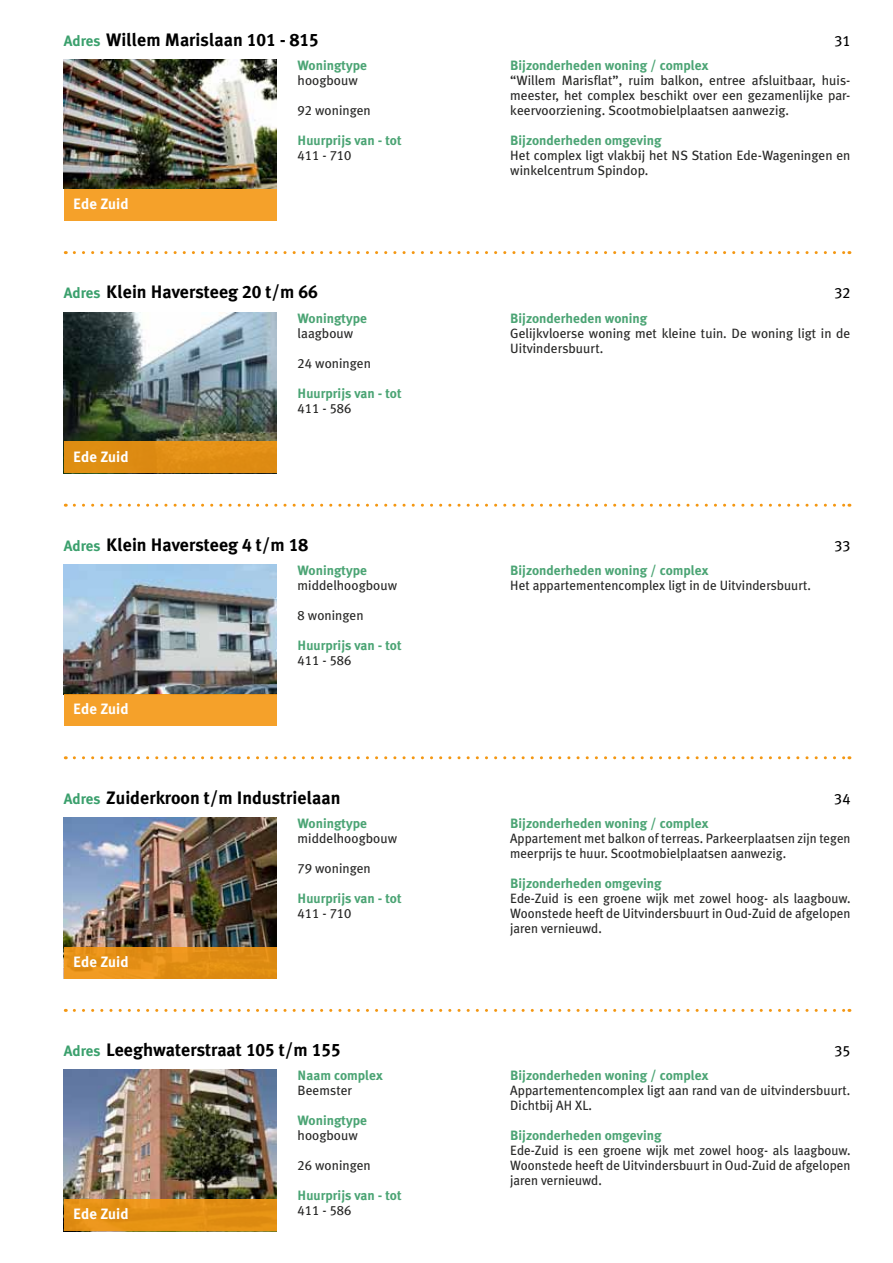
<style>
.page{position:relative;width:893px;height:1263px;background:#fff}
.page>*{position:absolute;margin:0;border:0;box-sizing:border-box;transform-origin:0 0}
.t1{font:700 18px "Meta Plus Lining";color:#000}
.t2{font:700 15px "Meta Plus Lining";color:#fff}
.t3{font:15px "Meta Plus Lining";color:#000}
.t4{font:13.5px/15px "Meta Plus Lining";color:#282827;text-align:justify}
.t5{font:700 13.5px "Meta Plus Lining";color:#4ba474}
.t6{font:13.5px/15px "Meta Plus Lining";color:#282827;scale:.96 1}
.s1{font-size:15px;color:#3ba06d}
</style>
<div class="page">
<svg style="left:74px;top:251px;width:776px;height:3px"></svg>
<svg style="left:74px;top:504px;width:776px;height:3px"></svg>
<svg style="left:74px;top:756px;width:776px;height:3px"></svg>
<svg style="left:74px;top:1009px;width:776px;height:3px"></svg>
<img style="left:64px;top:60px;width:212px;height:129px">
<div style="left:64px;top:189px;width:212px;height:32px;background:#f5a12a"></div>
<img style="left:64px;top:312px;width:212px;height:129px">
<div style="left:64px;top:441px;width:212px;height:32px;background:#de8d12"></div>
<img style="left:64px;top:565px;width:212px;height:129px">
<div style="left:64px;top:694px;width:212px;height:32px;background:#f5a12a"></div>
<img style="left:64px;top:817px;width:212px;height:129px">
<div style="left:64px;top:946px;width:212px;height:32px;background:linear-gradient(to right,#ea941b,#de8c12)"></div>
<img style="left:64px;top:1070px;width:212px;height:129px">
<div style="left:64px;top:1199px;width:212px;height:32px;background:#e49013"></div>
<h1 class="t1" style="left:64px;top:29px;width:257px"><span class="s1">Adres</span> Willem Marislaan 101 - 815</h1>
<p class="t2" style="left:73px;top:195px;width:57px">Ede Zuid</p>
<p class="t5" style="left:298px;top:58px;width:71px">Woningtype</p>
<p class="t4" style="left:298px;top:73px;width:62px">hoogbouw</p>
<p class="t4" style="left:298px;top:103px;width:75px">92 woningen</p>
<p class="t5" style="left:298px;top:133px;width:105px">Huurprijs van - tot</p>
<p class="t4" style="left:298px;top:148px;width:55px">411 - 710</p>
<h1 class="t1" style="left:64px;top:282px;width:256px"><span class="s1">Adres</span> Klein Haversteeg 20 t/m 66</h1>
<p class="t2" style="left:73px;top:448px;width:57px">Ede Zuid</p>
<p class="t5" style="left:298px;top:310px;width:71px">Woningtype</p>
<p class="t4" style="left:298px;top:325px;width:57px">laagbouw</p>
<p class="t4" style="left:298px;top:355px;width:75px">24 woningen</p>
<p class="t5" style="left:298px;top:385px;width:105px">Huurprijs van - tot</p>
<p class="t4" style="left:298px;top:400px;width:55px">411 - 586</p>
<h1 class="t1" style="left:64px;top:534px;width:246px"><span class="s1">Adres</span> Klein Haversteeg 4 t/m 18</h1>
<p class="t2" style="left:73px;top:700px;width:57px">Ede Zuid</p>
<p class="t5" style="left:298px;top:563px;width:71px">Woningtype</p>
<p class="t4" style="left:298px;top:578px;width:101px">middelhoogbouw</p>
<p class="t4" style="left:298px;top:608px;width:67px">8 woningen</p>
<p class="t5" style="left:298px;top:638px;width:105px">Huurprijs van - tot</p>
<p class="t4" style="left:298px;top:653px;width:55px">411 - 586</p>
<h1 class="t1" style="left:64px;top:787px;width:278px"><span class="s1">Adres</span> Zuiderkroon t/m Industrielaan</h1>
<p class="t2" style="left:73px;top:953px;width:57px">Ede Zuid</p>
<p class="t5" style="left:298px;top:815px;width:71px">Woningtype</p>
<p class="t4" style="left:298px;top:830px;width:101px">middelhoogbouw</p>
<p class="t4" style="left:298px;top:860px;width:75px">79 woningen</p>
<p class="t5" style="left:298px;top:890px;width:105px">Huurprijs van - tot</p>
<p class="t4" style="left:298px;top:905px;width:55px">411 - 710</p>
<h1 class="t1" style="left:64px;top:1039px;width:278px"><span class="s1">Adres</span> Leeghwaterstraat 105 t/m 155</h1>
<p class="t2" style="left:73px;top:1205px;width:57px">Ede Zuid</p>
<p class="t5" style="left:298px;top:1068px;width:87px">Naam complex</p>
<p class="t4" style="left:298px;top:1083px;width:56px">Beemster</p>
<p class="t5" style="left:298px;top:1113px;width:71px">Woningtype</p>
<p class="t4" style="left:298px;top:1128px;width:62px">hoogbouw</p>
<p class="t4" style="left:298px;top:1158px;width:75px">26 woningen</p>
<p class="t5" style="left:298px;top:1188px;width:105px">Huurprijs van - tot</p>
<p class="t4" style="left:298px;top:1203px;width:55px">411 - 586</p>
<p class="t3" style="left:834px;top:32px;width:18px">31</p>
<p class="t5" style="left:510px;top:58px;width:200px">Bijzonderheden woning / complex</p>
<p class="t4" style="left:510px;top:73px;width:342px">“Willem Marisflat”, ruim balkon, entree afsluitbaar, huis&shy;meester, het complex beschikt over een gezamenlijke par&shy;keervoorziening. Scootmobielplaatsen aanwezig.</p>
<p class="t5" style="left:510px;top:132px;width:153px">Bijzonderheden omgeving</p>
<p class="t4" style="left:510px;top:148px;width:342px">Het complex ligt vlakbij het NS Station Ede-Wageningen en winkelcentrum Spindop.</p>
<p class="t3" style="left:834px;top:285px;width:18px">32</p>
<p class="t5" style="left:510px;top:310px;width:138px">Bijzonderheden woning</p>
<p class="t4" style="left:510px;top:325px;width:342px">Gelijkvloerse woning met kleine tuin. De woning ligt in de<br>Uitvindersbuurt.</p>
<p class="t5" style="left:510px;top:563px;width:200px">Bijzonderheden woning / complex</p>
<p class="t4" style="left:510px;top:578px;width:302px">Het appartementencomplex ligt in de Uitvindersbuurt.</p>
<p class="t3" style="left:834px;top:537px;width:18px">33</p>
<p class="t3" style="left:834px;top:790px;width:18px">34</p>
<p class="t5" style="left:510px;top:815px;width:200px">Bijzonderheden woning / complex</p>
<p class="t6" style="left:510px;top:830px;width:356px">Appartement met balkon of terreas. Parkeerplaatsen zijn tegen meerprijs te huur. Scootmobielplaatsen aanwezig.</p>
<p class="t5" style="left:510px;top:875px;width:153px">Bijzonderheden omgeving</p>
<p class="t4" style="left:510px;top:890px;width:342px">Ede-Zuid is een groene wijk met zowel hoog- als laagbouw.<br>Woonstede heeft de Uitvindersbuurt in Oud-Zuid de afgelopen jaren vernieuwd.</p>
<p class="t3" style="left:834px;top:1042px;width:18px">35</p>
<p class="t5" style="left:510px;top:1068px;width:200px">Bijzonderheden woning / complex</p>
<p class="t4" style="left:510px;top:1083px;width:342px">Appartementencomplex ligt aan rand van de uitvindersbuurt.<br>Dichtbij AH XL.</p>
<p class="t5" style="left:510px;top:1128px;width:153px">Bijzonderheden omgeving</p>
<p class="t4" style="left:510px;top:1143px;width:342px">Ede-Zuid is een groene wijk met zowel hoog- als laagbouw.<br>Woonstede heeft de Uitvindersbuurt in Oud-Zuid de afgelopen jaren vernieuwd.</p>
</div>
